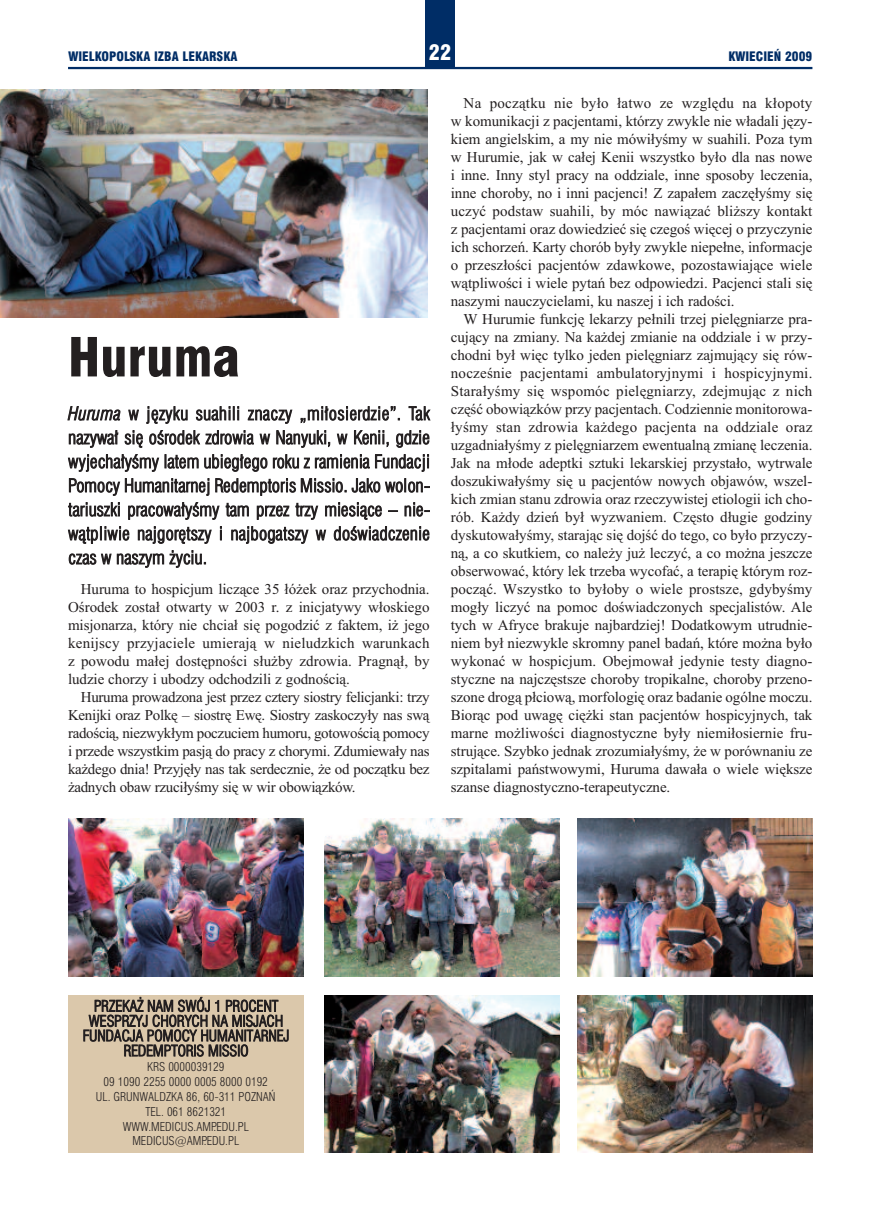
<style>
.page{position:relative;width:872px;height:1212px;background:#fff}
.page>*{position:absolute;margin:0;border:0;box-sizing:border-box;transform-origin:0 0}
.t1{font:52.5px "Swis 721 Blk Cn EU";letter-spacing:.005em;color:#231f20}
.t2{font:21px "Swis 721 Blk Cn EU";color:#fff}
.t3{font:18px/24px "Swis 721 Lt Cn EU";letter-spacing:.015em;color:#231f20;text-align:justify}
.t4{font:15px/18px "Times New Roman";letter-spacing:-.005em;color:#231f20;text-align:justify}
.t5{font:15px/14.9px "Swis 721 Lt Cn EU";letter-spacing:-.005em;color:#231f20;text-align:center}
.t6{font:12.75px "Swis 721 Blk Cn EU";color:#002d66}
.t7{font:12px/14.9px "Swis 721 Lt Cn EU";color:#231f20;text-align:center}
.s1{font-style:italic}
</style>
<div class="page">
<hr style="left:68px;top:67px;width:744px;height:2px;background:#002d66">
<div style="left:425px;top:0;width:30px;height:68px;background:#002d66"></div>
<img style="left:68px;top:819px;width:235px;height:157px">
<img style="left:577px;top:819px;width:235px;height:157px">
<img style="left:324px;top:819px;width:235px;height:157px">
<div style="left:68px;top:995px;width:235px;height:157px;background:#dbc8ab"></div>
<img style="left:577px;top:995px;width:235px;height:157px">
<img style="left:324px;top:995px;width:235px;height:157px">
<img style="left:0;top:89px;width:428px;height:228px">
<p class="t6" style="left:68px;top:48px;width:171px">WIELKOPOLSKA IZBA LEKARSKA</p>
<h2 class="t2" style="left:429px;top:40px;width:24px">22</h2>
<p class="t6" style="left:728px;top:48px;width:86px">KWIECIEŃ 2009</p>
<h1 class="t1" style="left:68px;top:325px;width:173px">Huruma</h1>
<p class="t3" style="left:68px;top:402px;width:363px"><span class="s1">Huruma</span> w języku suahili znaczy „miłosierdzie”. Tak nazywał się ośrodek zdrowia w Nanyuki, w Kenii, gdzie wyjechałyśmy latem ubiegłego roku z ramienia Fundacji Pomocy Humanitarnej Redemptoris Missio. Jako wolon&shy;tariuszki pracowałyśmy tam przez trzy miesiące – nie&shy;wątpliwie najgorętszy i najbogatszy w doświadczenie czas w naszym życiu.</p>
<p class="t4" style="left:68px;top:580px;width:363px;text-indent:13px">Huruma to hospicjum liczące 35 łóżek oraz przychodnia.<br>Ośrodek został otwarty w 2003 r. z inicjatywy włoskiego misjonarza, który nie chciał się pogodzić z faktem, iż jego kenijscy przyjaciele umierają w nieludzkich warunkach z powodu małej dostępności służby zdrowia. Pragnął, by ludzie chorzy i ubodzy odchodzili z godnością.</p>
<p class="t4" style="left:68px;top:688px;width:363px;text-indent:13px">Huruma prowadzona jest przez cztery siostry felicjanki: trzy Kenijki oraz Polkę – siostrę Ewę. Siostry zaskoczyły nas swą radością, niezwykłym poczuciem humoru, gotowością pomocy i przede wszystkim pasją do pracy z chorymi. Zdumiewały nas każdego dnia! Przyjęły nas tak serdecznie, że od początku bez żadnych obaw rzuciłyśmy się w wir obowiązków.</p>
<p class="t4" style="left:451px;top:94px;width:363px;text-indent:13px">Na początku nie było łatwo ze względu na kłopoty w komunikacji z pacjentami, którzy zwykle nie władali języ&shy;kiem angielskim, a my nie mówiłyśmy w suahili. Poza tym w Hurumie, jak w całej Kenii wszystko było dla nas nowe i inne. Inny styl pracy na oddziale, inne sposoby leczenia, inne choroby, no i inni pacjenci! Z zapałem zaczęłyśmy się uczyć podstaw suahili, by móc nawiązać bliższy kontakt z pacjentami oraz dowiedzieć się czegoś więcej o przyczynie ich schorzeń. Karty chorób były zwykle niepełne, informacje o przeszłości pacjentów zdawkowe, pozostawiające wiele wątpliwości i wiele pytań bez odpowiedzi. Pacjenci stali się naszymi nauczycielami, ku naszej i ich radości.</p>
<p class="t4" style="left:451px;top:310px;width:363px;text-indent:13px">W Hurumie funkcję lekarzy pełnili trzej pielęgniarze pra&shy;cujący na zmiany. Na każdej zmianie na oddziale i w przy&shy;chodni był więc tylko jeden pielęgniarz zajmujący się rów&shy;nocześnie pacjentami ambulatoryjnymi i hospicyjnymi.<br>Starałyśmy się wspomóc pielęgniarzy, zdejmując z nich część obowiązków przy pacjentach. Codziennie monitorowa&shy;łyśmy stan zdrowia każdego pacjenta na oddziale oraz uzgadniałyśmy z pielęgniarzem ewentualną zmianę leczenia.<br>Jak na młode adeptki sztuki lekarskiej przystało, wytrwale doszukiwałyśmy się u pacjentów nowych objawów, wszel&shy;kich zmian stanu zdrowia oraz rzeczywistej etiologii ich cho&shy;rób. Każdy dzień był wyzwaniem. Często długie godziny dyskutowałyśmy, starając się dojść do tego, co było przyczy&shy;ną, a co skutkiem, co należy już leczyć, a co można jeszcze obserwować, który lek trzeba wycofać, a terapię którym roz&shy;począć. Wszystko to byłoby o wiele prostsze, gdybyśmy mogły liczyć na pomoc doświadczonych specjalistów. Ale tych w Afryce brakuje najbardziej! Dodatkowym utrudnie&shy;niem był niezwykle skromny panel badań, które można było wykonać w hospicjum. Obejmował jedynie testy diagno&shy;styczne na najczęstsze choroby tropikalne, choroby przeno&shy;szone drogą płciową, morfologię oraz badanie ogólne moczu.<br>Biorąc pod uwagę ciężki stan pacjentów hospicyjnych, tak marne możliwości diagnostyczne były niemiłosiernie fru&shy;strujące. Szybko jednak zrozumiałyśmy, że w porównaniu ze szpitalami państwowymi, Huruma dawała o wiele większe szanse diagnostyczno-terapeutyczne.</p>
<p class="t5" style="left:83px;top:999px;width:208px">PRZEKAŻ NAM SWÓJ 1 PROCENT<br>WESPRZYJ CHORYCH NA MISJACH<br>FUNDACJA POMOCY HUMANITARNEJ<br>REDEMPTORIS MISSIO</p>
<p class="t7" style="left:96px;top:1059px;width:181px">KRS 0000039129<br>09 1090 2255 0000 0005 8000 0192<br>UL. GRUNWALDZKA 86, 60-311 POZNAŃ<br>TEL. 061 8621321<br>WWW.MEDICUS.AMP.EDU.PL<br>MEDICUS@AMP.EDU.PL</p>
</div>
